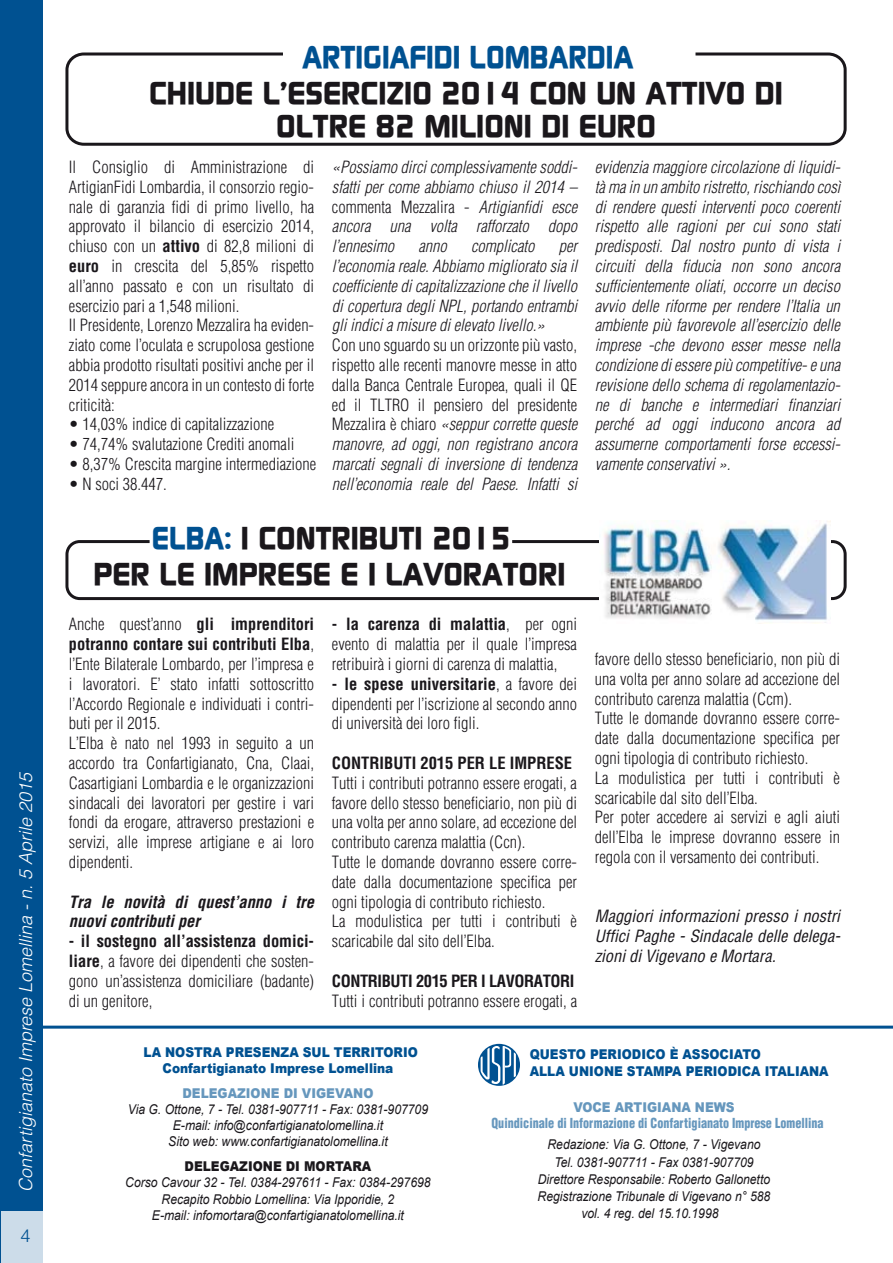
<style>
.page{position:relative;width:893px;height:1263px;background:#fff}
.page>*{position:absolute;margin:0;border:0;box-sizing:border-box;transform-origin:0 0}
.t1{font:700 31.5px/33px "Continuum";color:#1a171b;text-align:center;scale:1.06 1}
.t2{font:700 31.5px "Continuum";color:#005191}
.t3{font:italic 300 18px "Helvetica";color:#fff}
.t4{font:300 18px "Helvetica";color:#005191}
.t5{font:300 condensed 16.5px/19.8px "Helvetica";color:#1a171b}
.t6{font:italic 300 condensed 16.5px/19.8px "Helvetica";color:#1a171b;text-align:justify}
.t7{font:italic condensed 16.5px/19.8px "Helvetica";color:#1a171b;text-align:justify}
.t8{font:italic 700 condensed 16.5px/19.8px "Helvetica";color:#1a171b}
.t9{font:italic 13.5px/16.2px "Arial";color:#1a171b;text-align:center;scale:.9 1}
.t10{font:900 13.5px/16.4px "Arial";color:#005191;text-align:center;scale:.9 1}
.t11{font:900 condensed 13.5px/16px "Helvetica";color:#6697bd;text-align:center;scale:.9 1}
.s1{font-weight:700}
.s2{font-style:normal}
.s3{color:#005191}
.s4{font-weight:900;font-style:normal;color:#6697bd}
.s5{font-weight:900;font-style:normal}
.s6{font-family:"Arial";font-stretch:normal}
</style>
<div class="page">
<div style="left:1px;top:0;width:42px;height:1263px;background:#005191"></div>
<div style="left:1px;top:1212px;width:42px;height:51px;background:#ccdce9"></div>
<hr style="left:43px;top:1026px;width:850px;height:3px;background:#005191">
<div style="left:65px;top:53px;width:782px;height:93px;border:3px solid #1a171b;border-radius:16px"></div>
<div style="left:65px;top:540px;width:782px;height:60px;border:3px solid #1a171b;border-radius:13px"></div>
<img style="left:599px;top:520px;width:231px;height:103px">
<svg style="left:478px;top:1044px;width:42px;height:42px"></svg>
<svg style="left:481px;top:1046px;width:35px;height:38px"></svg>
<p class="t3" style="left:15px;top:1192px;width:422px;rotate:-90deg">Confartigianato Imprese Lomellina - n. 5 Aprile 2015</p>
<p class="t4" style="left:20px;top:1225px;width:12px">4</p>
<p class="t2" style="left:303px;top:36px;width:332px">ARTIGIAFIDI LOMBARDIA</p>
<p class="t1" style="left:149px;top:75px;width:599px">CHIUDE L’ESERCIZIO 2014 CON UN ATTIVO DI<br>OLTRE 82 MILIONI DI EURO</p>
<p class="t5" style="left:69px;top:157px;width:247px">Il Consiglio di Amministrazione di ArtigianFidi Lombardia, il consorzio regio&shy;nale di garanzia fidi di primo livello, ha approvato il bilancio di esercizio 2014, chiuso con un <span class="s1">attivo</span> di 82,8 milioni di <span class="s1">euro</span> in crescita del 5,85% rispetto all’anno passato e con un risultato di esercizio pari a 1,548 milioni.<br>Il Presidente, Lorenzo Mezzalira ha eviden&shy;ziato come l’oculata e scrupolosa gestione abbia prodotto risultati positivi anche per il 2014 seppure ancora in un contesto di forte criticità:</p>
<p class="t5" style="left:69px;top:414px;width:207px">• 14,03% indice di capitalizzazione</p>
<p class="t5" style="left:69px;top:434px;width:227px">• 74,74% svalutazione Crediti anomali</p>
<p class="t5" style="left:69px;top:454px;width:249px">• 8,37% Crescita margine intermediazione</p>
<p class="t5" style="left:69px;top:474px;width:99px">• N soci 38.447.</p>
<p class="t6" style="left:332px;top:157px;width:247px">«Possiamo dirci complessivamente soddi&shy;sfatti per come abbiamo chiuso il 2014 – <span class="s2">commenta Mezzalira -</span> Artigianfidi esce ancora una volta rafforzato dopo l’ennesimo</p>
<p class="t6" style="left:418px;top:236px;width:30px">anno</p>
<p class="t6" style="left:471px;top:236px;width:65px">complicato</p>
<p class="t6" style="left:332px;top:236px;width:247px;text-align:left;text-indent:227px">per l’economia reale. Abbiamo migliorato sia il coefficiente di capitalizzazione che il livello di copertura degli NPL, portando entrambi gli indici a misure di elevato livello.»<br><span class="s2">Con uno sguardo su un orizzonte più vasto, rispetto alle recenti manovre messe in atto dalla Banca Centrale Europea, quali il QE ed il TLTRO il pensiero del presidente Mezzalira è chiaro</span> «seppur corrette queste manovre, ad oggi, non registrano ancora marcati segnali di inversione di tendenza nell’economia reale del Paese. Infatti si</p>
<p class="t1" style="left:152px;top:520px;width:340px"><span class="s3">ELBA:</span> I CONTRIBUTI 2015</p>
<p class="t1" style="left:93px;top:556px;width:447px">PER LE IMPRESE E I LAVORATORI</p>
<p class="t5" style="left:69px;top:614px;width:247px">Anche quest’anno <span class="s1">gli imprenditori potranno contare sui contributi Elba</span>, l’Ente Bilaterale Lombardo, per l’impresa e i lavoratori. E’ stato infatti sottoscritto l’Accordo Regionale e individuati i contri&shy;buti per il 2015.<br>L’Elba è nato nel 1993 in seguito a un accordo tra Confartigianato, Cna, Claai, Casartigiani Lombardia e le organizzazioni sindacali dei lavoratori per gestire i vari fondi da erogare, attraverso prestazioni e servizi, alle imprese artigiane e ai loro dipendenti.</p>
<p class="t8" style="left:69px;top:892px;width:246px">Tra le novità di quest’anno i tre nuovi contributi per</p>
<p class="t5" style="left:69px;top:931px;width:247px;text-align:justify"><span class="s1">- il sostegno all’assistenza domici&shy;liare</span>, a favore dei dipendenti che sosten&shy;gono un’assistenza domiciliare (badante) di un genitore,</p>
<p class="t5" style="left:332px;top:614px;width:247px;text-align:justify"><span class="s1">- la carenza di malattia</span>, per ogni evento di malattia per il quale l’impresa retribuirà i giorni di carenza di malattia,</p>
<p class="t5" style="left:332px;top:674px;width:247px;text-align:justify"><span class="s1">- le spese universitarie</span>, a favore dei dipendenti per l’iscrizione al secondo anno di università dei loro figli.</p>
<p class="t5" style="left:332px;top:753px;width:247px"><span class="s1">CONTRIBUTI 2015 PER LE IMPRESE </span>Tutti i contributi potranno essere erogati, a favore dello stesso beneficiario, non più di una volta per anno solare, ad eccezione del contributo carenza malattia (Ccn).<br>Tutte le domande dovranno essere corre&shy;date dalla documentazione specifica per ogni tipologia di contributo richiesto.<br>La modulistica per tutti i contributi è scaricabile dal sito dell’Elba.</p>
<p class="t5" style="left:332px;top:971px;width:247px"><span class="s1">CONTRIBUTI 2015 PER I LAVORATORI<br></span>Tutti i contributi potranno essere erogati, a</p>
<p class="t6" style="left:595px;top:157px;width:247px">evidenzia maggiore circolazione di liquidi&shy;tà ma in un ambito ristretto, rischiando così di rendere questi interventi poco coerenti rispetto alle ragioni per cui sono stati predisposti. Dal nostro punto di vista i circuiti della fiducia non sono ancora sufficientemente oliati, occorre un deciso avvio delle riforme per rendere l’Italia un ambiente più favorevole all’esercizio delle imprese -che devono esser messe nella condizione di essere più competitive- e una revisione dello schema di regolamentazio&shy;ne di banche e intermediari finanziari perché ad oggi inducono ancora ad assumerne comportamenti forse eccessi&shy;vamente conservativi ».</p>
<p class="t5" style="left:595px;top:649px;width:247px">favore dello stesso beneficiario, non più di una volta per anno solare ad accezione del contributo carenza malattia (Ccm).<br>Tutte le domande dovranno essere corre&shy;date dalla documentazione specifica per ogni tipologia di contributo richiesto.<br>La modulistica per tutti i contributi è scaricabile dal sito dell’Elba.<br>Per poter accedere ai servizi e agli aiuti dell’Elba le imprese dovranno essere in regola con il versamento dei contributi.</p>
<p class="t7" style="left:595px;top:906px;width:247px">Maggiori informazioni presso i nostri Uffici Paghe - Sindacale delle delega&shy;zioni di Vigevano e Mortara.</p>
<p class="t10" style="left:144px;top:1044px;width:306px">LA NOSTRA PRESENZA SUL TERRITORIO<br>Confartigianato Imprese Lomellina</p>
<p class="t9" style="left:128px;top:1085px;width:335px"><span class="s4">DELEGAZIONE DI VIGEVANO<br></span>Via G. Ottone, 7 - Tel. 0381-907711 - Fax: 0381-907709<br>E-mail: info@confartigianatolomellina.it<br>Sito web: www.confartigianatolomellina.it</p>
<p class="t9" style="left:125px;top:1158px;width:341px"><span class="s5">DELEGAZIONE DI MORTARA<br></span>Corso Cavour 32 - Tel. 0384-297611 - Fax: 0384-297698<br>Recapito Robbio Lomellina: Via Ipporidie, 2<br>E-mail: infomortara@confartigianatolomellina.it</p>
<p class="t10" style="left:530px;top:1046px;width:334px;line-height:17.1px;text-align:left">QUESTO PERIODICO È ASSOCIATO<br>ALLA UNIONE STAMPA PERIODICA ITALIANA</p>
<p class="t11" style="left:491px;top:1099px;width:371px"><span class="s6">VOCE ARTIGIANA NEWS<br></span>Quindicinale di Informazione di Confartigianato Imprese Lomellina</p>
<p class="t9" style="left:538px;top:1136px;width:260px;line-height:17.1px">Redazione: Via G. Ottone, 7 - Vigevano Tel. 0381-907711 - Fax 0381-907709<br>Direttore Responsabile: Roberto Gallonetto Registrazione Tribunale di Vigevano n° 588</p>
<p class="t9" style="left:581px;top:1205px;width:154px">vol. 4 reg. del 15.10.1998</p>
</div>
